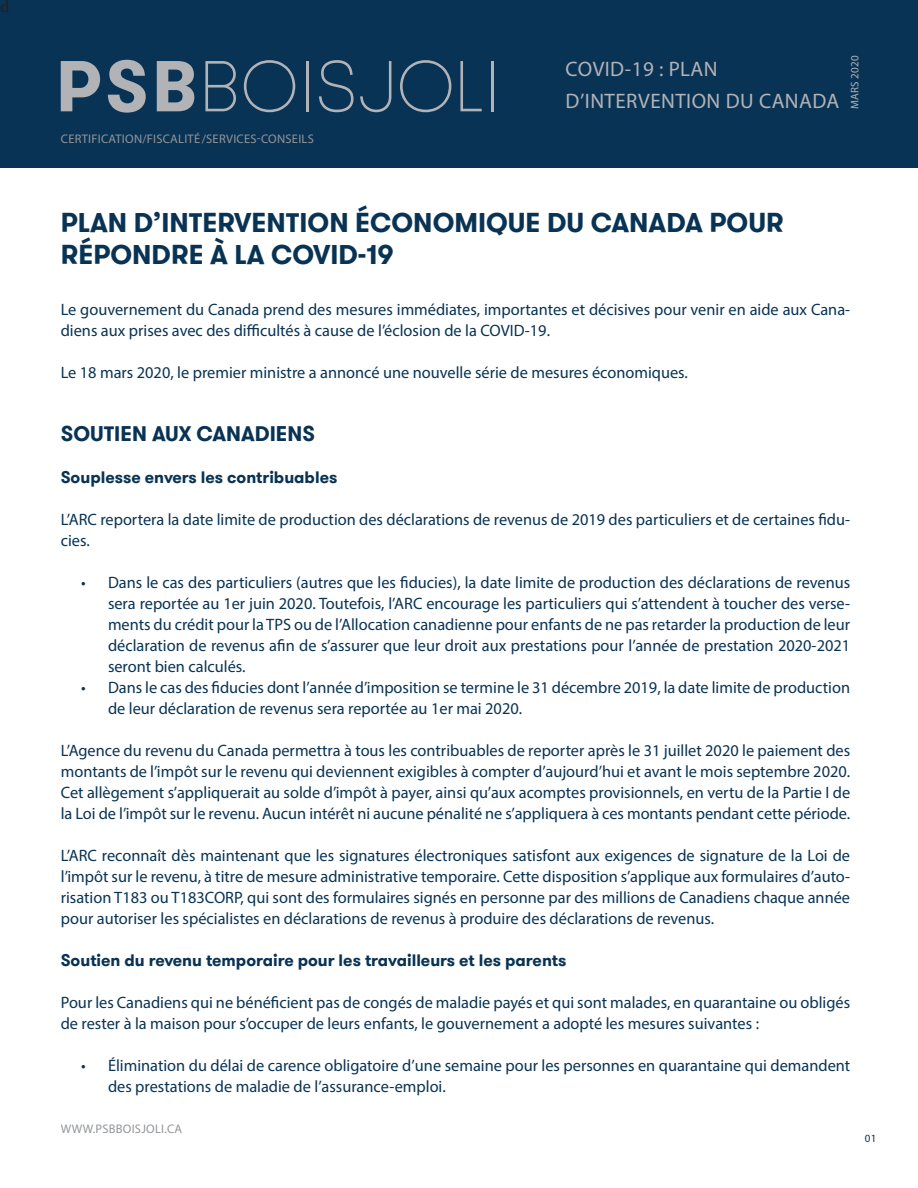
<style>
.page{position:relative;width:918px;height:1188px;background:#fff}
.page>*{position:absolute;margin:0;border:0;box-sizing:border-box;transform-origin:0 0}
.t1{font:700 27px "GT Walsheim";color:#093354}
.t2{font:21px "Myriad Pro";letter-spacing:.02em;color:#b2b3b7}
.t3{font:700 21px "GT Walsheim";color:#093354}
.t4{font:18px "Minion Pro";color:#231f20}
.t5{font:16.5px/21px "Myriad Pro";color:#093354}
.t6{font:700 16.5px "GT Walsheim";color:#093354}
.t7{font:12.45px "Myriad Pro";letter-spacing:.02em;color:#939598}
.t8{font:11.1px "Myriad Pro";letter-spacing:.02em;color:#b2b3b7}
.t9{font:11.1px "Myriad Pro";color:#093354}
</style>
<div class="page">
<div style="left:0;top:0;width:918px;height:168px;background:#093354"></div>
<svg style="left:61px;top:61px;width:39px;height:50px"></svg>
<svg style="left:108px;top:60px;width:38px;height:53px"></svg>
<svg style="left:157px;top:61px;width:37px;height:50px"></svg>
<svg style="left:205px;top:61px;width:31px;height:50px"></svg>
<svg style="left:244px;top:60px;width:51px;height:52px"></svg>
<hr style="left:306px;top:61px;width:2px;height:50px;background:#b2b3b7">
<svg style="left:319px;top:60px;width:35px;height:52px"></svg>
<svg style="left:360px;top:61px;width:31px;height:51px"></svg>
<svg style="left:400px;top:60px;width:51px;height:52px"></svg>
<svg style="left:460px;top:61px;width:22px;height:50px"></svg>
<hr style="left:491px;top:61px;width:3px;height:50px;background:#b2b3b7">
<p class="t4" style="left:0;top:-5px;width:11px">d</p>
<p class="t7" style="left:61px;top:132px;width:254px">CERTIFICATION/FISCALITÉ /SERVICES-CONSEILS</p>
<p class="t2" style="left:566px;top:56px;width:154px">COVID-19 : PLAN</p>
<p class="t2" style="left:566px;top:88px;width:275px">D’INTERVENTION DU CANADA</p>
<p class="t8" style="left:848px;top:109px;width:55px;rotate:-90deg">MARS 2020</p>
<p class="t1" style="left:61px;top:205px;width:725px">PLAN D’INTERVENTION ÉCONOMIQUE DU CANADA POUR</p>
<p class="t1" style="left:61px;top:237px;width:334px">RÉPONDRE À LA COVID-19</p>
<p class="t5" style="left:61px;top:298px;width:791px">Le gouvernement du Canada prend des mesures immédiates, importantes et décisives pour venir en aide aux Cana&shy;diens aux prises avec des difficultés à cause de l’éclosion de la COVID-19.</p>
<p class="t5" style="left:61px;top:361px;width:629px">Le 18 mars 2020, le premier ministre a annoncé une nouvelle série de mesures économiques.</p>
<p class="t3" style="left:61px;top:420px;width:256px">SOUTIEN AUX CANADIENS</p>
<p class="t6" style="left:61px;top:466px;width:278px">Souplesse envers les contribuables</p>
<p class="t5" style="left:61px;top:508px;width:791px">L’ARC reportera la date limite de production des déclarations de revenus de 2019 des particuliers et de certaines fidu&shy;cies.</p>
<p class="t5" style="left:108px;top:571px;width:744px;text-align:justify;text-indent:-27px">• Dans le cas des particuliers (autres que les fiducies), la date limite de production des déclarations de revenus sera reportée au 1er juin 2020. Toutefois, l’ARC encourage les particuliers qui s’attendent à toucher des verse&shy;ments du crédit pour la TPS ou de l’Allocation canadienne pour enfants de ne pas retarder la production de leur déclaration de revenus afin de s’assurer que leur droit aux prestations pour l’année de prestation 2020-2021 seront bien calculés.</p>
<p class="t5" style="left:108px;top:676px;width:744px;text-indent:-27px">• Dans le cas des fiducies dont l’année d’imposition se termine le 31 décembre 2019, la date limite de production de leur déclaration de revenus sera reportée au 1er mai 2020.</p>
<p class="t5" style="left:61px;top:739px;width:791px">L’Agence du revenu du Canada permettra à tous les contribuables de reporter après le 31 juillet 2020 le paiement des montants de l’impôt sur le revenu qui deviennent exigibles à compter d’aujourd’hui et avant le mois septembre 2020.</p>
<p class="t5" style="left:61px;top:781px;width:791px">Cet allègement s’appliquerait au solde d’impôt à payer, ainsi qu’aux acomptes provisionnels, en vertu de la Partie I de la Loi de l’impôt sur le revenu. Aucun intérêt ni aucune pénalité ne s’appliquera à ces montants pendant cette période.</p>
<p class="t5" style="left:61px;top:844px;width:791px;text-align:justify">L’ARC reconnaît dès maintenant que les signatures électroniques satisfont aux exigences de signature de la Loi de l’impôt sur le revenu, à titre de mesure administrative temporaire. Cette disposition s’applique aux formulaires d’auto&shy;risation T183 ou T183CORP, qui sont des formulaires signés en personne par des millions de Canadiens chaque année pour autoriser les spécialistes en déclarations de revenus à produire des déclarations de revenus.</p>
<p class="t6" style="left:61px;top:949px;width:507px">Soutien du revenu temporaire pour les travailleurs et les parents</p>
<p class="t5" style="left:61px;top:991px;width:791px">Pour les Canadiens qui ne bénéficient pas de congés de maladie payés et qui sont malades, en quarantaine ou obligés de rester à la maison pour s’occuper de leurs enfants, le gouvernement a adopté les mesures suivantes :</p>
<p class="t5" style="left:108px;top:1054px;width:744px;text-indent:-27px">• Élimination du délai de carence obligatoire d’une semaine pour les personnes en quarantaine qui demandent des prestations de maladie de l’assurance-emploi.</p>
<p class="t7" style="left:61px;top:1122px;width:123px">WWW.PSBBOISJOLI.CA</p>
<p class="t9" style="left:865px;top:1131px;width:13px">01</p>
</div>
